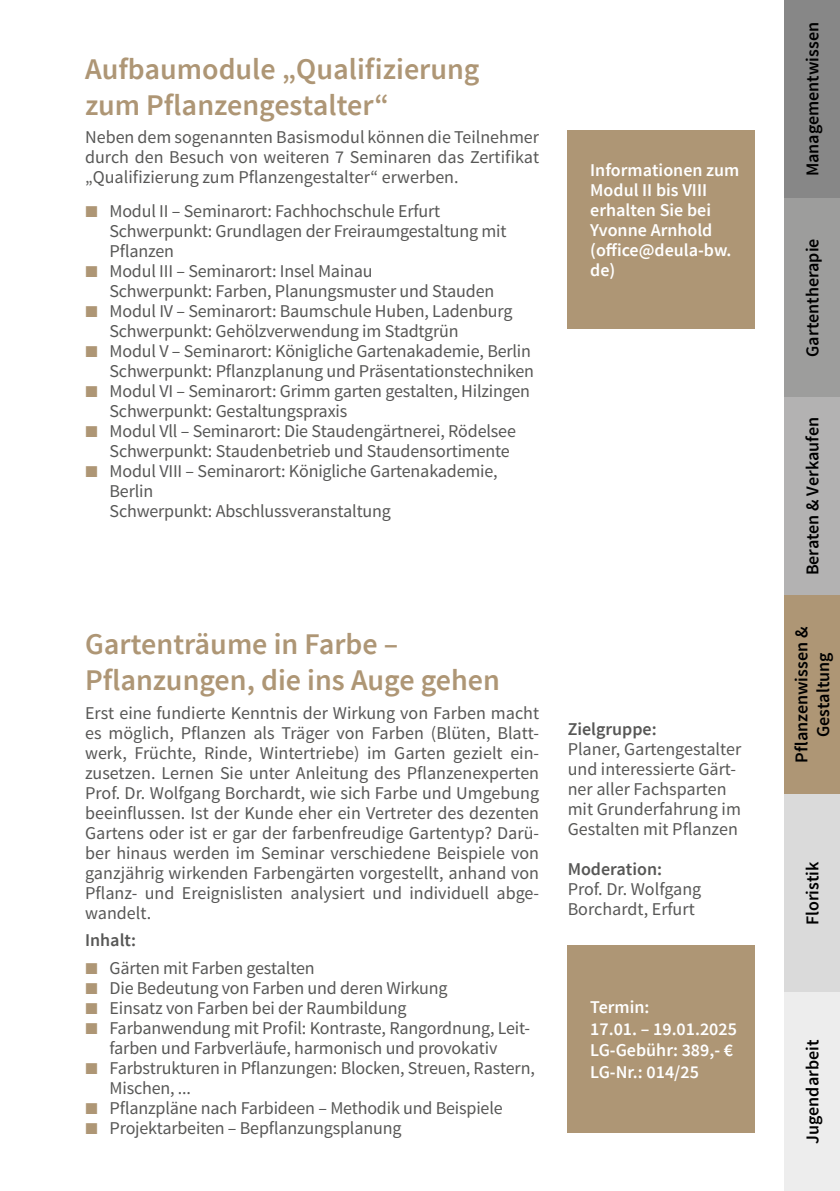
<style>
.page{position:relative;width:840px;height:1191px;background:#fff}
.page>*{position:absolute;margin:0;border:0;box-sizing:border-box;transform-origin:0 0}
.t1{font:600 30px/36px "Source Sans Pro";color:#ae9675}
.t2{font:18px/20px "Source Sans Pro";letter-spacing:-.01em;color:#575756}
.t3{font:600 18px/20px "Source Sans Pro";color:#fff}
.t4{font:600 18px/21.6px "Source Sans Pro";color:#000;text-align:center}
.t5{font:600 18px "Source Sans Pro";color:#575756}
.s1{font-family:"Source Serif Variable";color:#ae9675}
</style>
<div class="page">
<div style="left:784px;top:0;width:55px;height:198px;background:#878787"></div>
<div style="left:784px;top:198px;width:55px;height:199px;background:#9d9d9c"></div>
<div style="left:784px;top:397px;width:55px;height:198px;background:#b3b2b2"></div>
<div style="left:784px;top:595px;width:55px;height:199px;background:#ae9675"></div>
<div style="left:784px;top:794px;width:55px;height:198px;background:#dadada"></div>
<div style="left:784px;top:992px;width:55px;height:199px;background:#ededed"></div>
<div style="left:567px;top:130px;width:187px;height:198px;background:#ae9675"></div>
<div style="left:567px;top:945px;width:187px;height:187px;background:#ae9675"></div>
<h1 class="t1" style="left:85px;top:52px;width:395px">Aufbaumodule „Qualifizierung zum Pflanzengestalter“</h1>
<p class="t2" style="left:85px;top:128px;width:455px;text-align:justify">Neben dem sogenannten Basismodul können die Teilnehmer durch den Besuch von weiteren 7 Seminaren das Zertifikat „Qualifizierung zum Pflanzengestalter“ erwerben.</p>
<p class="t2" style="left:109px;top:201px;width:398px;text-indent:-24px"><span class="s1">■</span> Modul II – Seminarort: Fachhochschule Erfurt<br>Schwerpunkt: Grundlagen der Freiraumgestaltung mit<br>Pflanzen</p>
<p class="t2" style="left:109px;top:261px;width:386px;text-indent:-24px"><span class="s1">■</span> Modul III – Seminarort: Insel Mainau<br>Schwerpunkt: Farben, Planungsmuster und Stauden</p>
<p class="t2" style="left:109px;top:301px;width:404px;text-indent:-24px"><span class="s1">■</span> Modul IV – Seminarort: Baumschule Huben, Ladenburg<br>Schwerpunkt: Gehölzverwendung im Stadtgrün</p>
<p class="t2" style="left:85px;top:341px;width:450px;text-align:right"><span class="s1">■</span> Modul V – Seminarort: Königliche Gartenakademie, Berlin<br>Schwerpunkt: Pflanzplanung und Präsentationstechniken</p>
<p class="t2" style="left:109px;top:381px;width:422px;text-indent:-24px"><span class="s1">■</span> Modul VI – Seminarort: Grimm garten gestalten, Hilzingen<br>Schwerpunkt: Gestaltungspraxis</p>
<p class="t2" style="left:109px;top:421px;width:407px;text-indent:-24px"><span class="s1">■</span> Modul Vll – Seminarort: Die Staudengärtnerei, Rödelsee<br>Schwerpunkt: Staudenbetrieb und Staudensortimente</p>
<p class="t2" style="left:109px;top:461px;width:389px;text-indent:-24px"><span class="s1">■</span> Modul VIII – Seminarort: Königliche Gartenakademie,<br>Berlin<br>Schwerpunkt: Abschlussveranstaltung</p>
<p class="t3" style="left:590px;top:160px;width:150px">Informationen zum<br>Modul II bis VIII erhalten Sie bei<br>Yvonne Arnhold (office@deula-bw. de)</p>
<h1 class="t1" style="left:85px;top:627px;width:416px">Gartenträume in Farbe –<br>Pflanzungen, die ins Auge gehen</h1>
<p class="t2" style="left:85px;top:703px;width:455px;text-align:justify">Erst eine fundierte Kenntnis der Wirkung von Farben macht es möglich, Pflanzen als Träger von Farben (Blüten, Blatt&shy;werk, Früchte, Rinde, Wintertriebe) im Garten gezielt ein&shy;zusetzen. Lernen Sie unter Anleitung des Pflanzenexperten Prof. Dr. Wolfgang Borchardt, wie sich Farbe und Umgebung beeinflussen. Ist der Kunde eher ein Vertreter des dezenten Gartens oder ist er gar der farbenfreudige Gartentyp? Darü&shy;ber hinaus werden im Seminar verschiedene Beispiele von ganzjährig wirkenden Farbengärten vorgestellt, anhand von Pflanz- und Ereignislisten analysiert und individuell abge&shy;wandelt.</p>
<p class="t5" style="left:85px;top:928px;width:53px">Inhalt:</p>
<p class="t2" style="left:85px;top:958px;width:231px"><span class="s1">■</span> Gärten mit Farben gestalten</p>
<p class="t2" style="left:85px;top:978px;width:364px"><span class="s1">■</span> Die Bedeutung von Farben und deren Wirkung</p>
<p class="t2" style="left:85px;top:998px;width:322px"><span class="s1">■</span> Einsatz von Farben bei der Raumbildung</p>
<p class="t2" style="left:85px;top:1018px;width:446px;text-align:center"><span class="s1">■</span> Farbanwendung mit Profil: Kontraste, Rangordnung, Leit&shy;farben und Farbverläufe, harmonisch und provokativ</p>
<p class="t2" style="left:109px;top:1058px;width:426px;text-indent:-24px"><span class="s1">■</span> Farbstrukturen in Pflanzungen: Blocken, Streuen, Rastern,<br>Mischen, ...</p>
<p class="t2" style="left:85px;top:1098px;width:419px"><span class="s1">■</span> Pflanzpläne nach Farbideen – Methodik und Beispiele</p>
<p class="t2" style="left:85px;top:1118px;width:317px"><span class="s1">■</span> Projektarbeiten – Bepflanzungsplanung</p>
<p class="t5" style="left:567px;top:717px;width:90px">Zielgruppe:</p>
<p class="t2" style="left:567px;top:739px;width:175px">Planer, Gartengestalter und interessierte Gärt&shy;ner aller Fachsparten mit Grunderfahrung im<br>Gestalten mit Pflanzen</p>
<p class="t5" style="left:567px;top:857px;width:96px">Moderation:</p>
<p class="t2" style="left:567px;top:879px;width:135px">Prof. Dr. Wolfgang<br>Borchardt, Erfurt</p>
<p class="t3" style="left:590px;top:996px;width:148px;line-height:21.6px">Termin:<br>17.01. – 19.01.2025<br>LG-Gebühr: 389,- €<br>LG-Nr.: 014/25</p>
<p class="t4" style="left:801px;top:176px;width:156px;rotate:-90deg">Managementwissen</p>
<p class="t4" style="left:801px;top:357px;width:120px;rotate:-90deg">Gartentherapie</p>
<p class="t4" style="left:801px;top:575px;width:160px;rotate:-90deg">Beraten &amp; Verkaufen</p>
<p class="t4" style="left:790px;top:762px;width:137px;rotate:-90deg">Pflanzenwissen &amp;<br>Gestaltung</p>
<p class="t4" style="left:801px;top:925px;width:65px;rotate:-90deg">Floristik</p>
<p class="t4" style="left:801px;top:1143px;width:105px;rotate:-90deg">Jugendarbeit</p>
</div>
